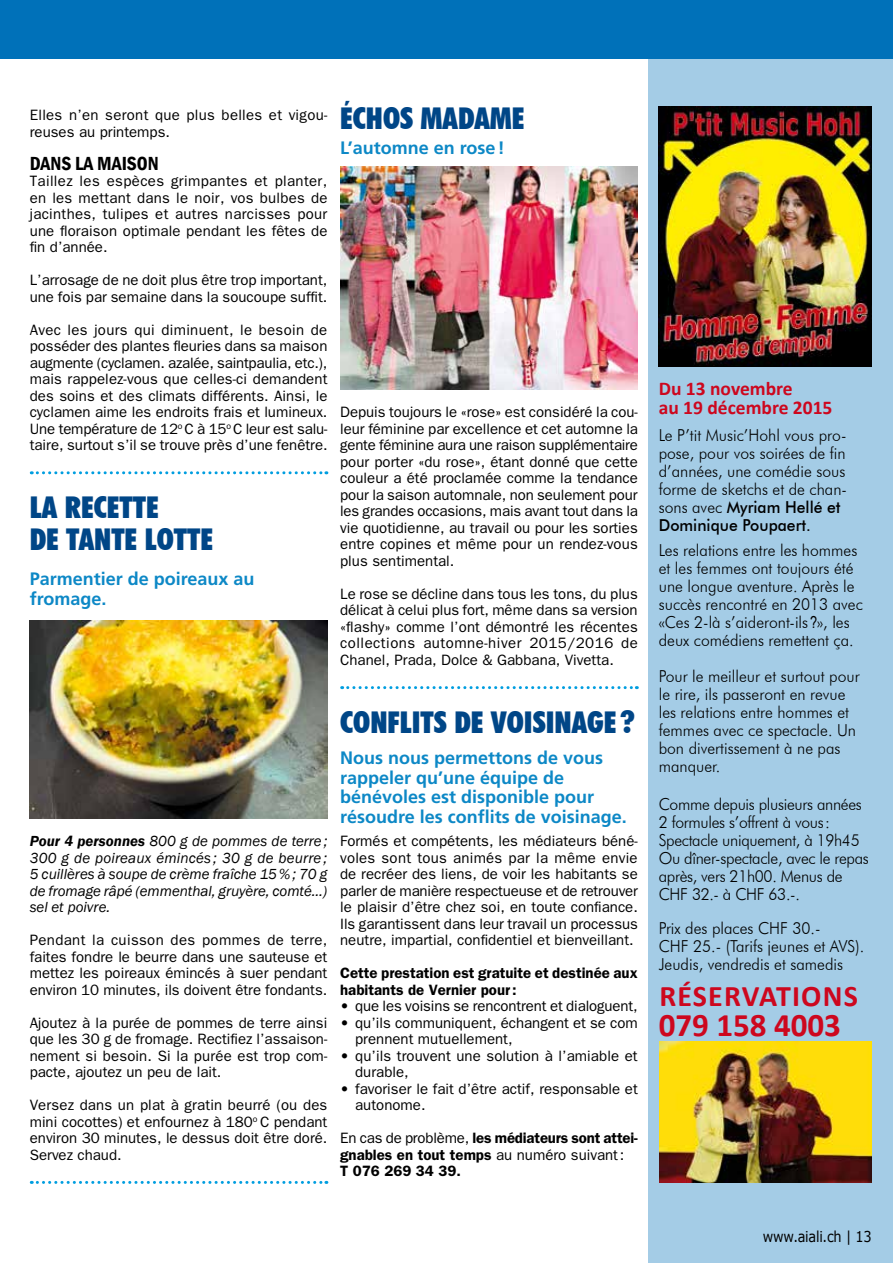
<style>
.page{position:relative;width:893px;height:1263px;background:#fff}
.page>*{position:absolute;margin:0;border:0;box-sizing:border-box;transform-origin:0 0}
.t1{font:700 33px "Calibri";color:#cd071e}
.t2{font:900 condensed 30px/31.5px "Futura BT";color:#004687}
.t3{font:700 30px "Calibri";letter-spacing:.04em;color:#cd071e}
.t4{font:700 19.5px/19.5px "Calibri";color:#cd071e}
.t5{font:600 condensed 19.5px "Franklin Gothic";color:#000}
.t6{font:700 18px/19.5px "Frutiger";color:#0d88c6}
.t7{font:300 16.5px/18px "Futura BT";color:#000;scale:.95 1}
.t8{font:300 16.5px/18px "Futura BT";letter-spacing:-.02em;color:#000;scale:.95 1}
.t9{font:15px/16.5px "Franklin Gothic";color:#000;text-align:justify}
.t10{font:italic 15px/16.5px "Franklin Gothic";letter-spacing:-.005em;color:#000;text-align:justify}
.t11{font:600 15px/16.5px "Franklin Gothic";color:#000}
.t12{font:15px/16.5px "Franklin Gothic";letter-spacing:.02em;color:#000}
.t13{font:15px "Verdana";letter-spacing:-.02em;color:#000;scale:.86 1}
.s1{font-weight:600}
.s2{font-weight:400}
.s3{font-weight:500}
.s4{font-family:"Arial Narrow";font-weight:400}
</style>
<div class="page">
<div style="left:648px;top:59px;width:245px;height:1204px;background:#a4cce6"></div>
<div style="left:0;top:0;width:893px;height:59px;background:#0071b9"></div>
<svg style="left:31px;top:471px;width:296px;height:3px"></svg>
<svg style="left:31px;top:1181px;width:296px;height:3px"></svg>
<svg style="left:342px;top:686px;width:295px;height:3px"></svg>
<img style="left:30px;top:621px;width:297px;height:197px">
<img style="left:340px;top:167px;width:298px;height:223px">
<img style="left:659px;top:107px;width:213px;height:260px">
<img style="left:660px;top:1041px;width:211px;height:141px">
<p class="t12" style="left:30px;top:106px;width:299px">Elles n’en seront que plus belles et vigou&shy;reuses au printemps.</p>
<h3 class="t5" style="left:30px;top:150px;width:131px">DANS LA MAISON</h3>
<p class="t9" style="left:30px;top:172px;width:299px">Taillez les espèces grimpantes et planter, en les mettant dans le noir, vos bulbes de jacinthes, tulipes et autres narcisses pour une floraison optimale pendant les fêtes de fin d’année.</p>
<p class="t9" style="left:30px;top:271px;width:299px">L’arrosage de ne doit plus être trop important, une fois par semaine dans la soucoupe suffit.</p>
<p class="t9" style="left:30px;top:321px;width:299px">Avec les jours qui diminuent, le besoin de posséder des plantes fleuries dans sa maison augmente (cyclamen. azalée, saintpaulia, etc.), mais rappelez-vous que celles-ci demandent des soins et des climats différents. Ainsi, le cyclamen aime les endroits frais et lumineux.<br>Une température de 12<sup>o</sup> C à 15<sup>o</sup> C leur est salu&shy;taire, surtout s’il se trouve près d’une fenêtre.</p>
<h2 class="t2" style="left:30px;top:492px;width:185px">LA RECETTE<br>DE TANTE LOTTE</h2>
<p class="t6" style="left:30px;top:569px;width:226px">Parmentier de poireaux au fromage.</p>
<h2 class="t2" style="left:340px;top:102px;width:186px">ÉCHOS MADAME</h2>
<p class="t6" style="left:340px;top:138px;width:166px">L’automne en rose!</p>
<p class="t9" style="left:340px;top:403px;width:299px">Depuis toujours le «rose» est considéré la cou&shy;leur féminine par excellence et cet automne la gente féminine aura une raison supplémentaire pour porter «du rose», étant donné que cette couleur a été proclamée comme la tendance pour la saison automnale, non seulement pour les grandes occasions, mais avant tout dans la vie quotidienne, au travail ou pour les sorties entre copines et même pour un rendez-vous plus sentimental.</p>
<p class="t9" style="left:340px;top:585px;width:299px">Le rose se décline dans tous les tons, du plus délicat à celui plus fort, même dans sa version «flashy» comme l’ont démontré les récentes collections automne-hiver 2015/2016 de Chanel, Prada, Dolce &amp; Gabbana, Vivetta.</p>
<p class="t10" style="left:30px;top:833px;width:299px"><span class="s1">Pour 4 personnes</span> 800 g de pommes de terre; 300 g de poireaux émincés ; 30 g de beurre ; 5 cuillères à soupe de crème fraîche 15%; 70 g de fromage râpé (emmenthal, gruyère, comté...) sel et poivre.</p>
<p class="t9" style="left:30px;top:931px;width:299px">Pendant la cuisson des pommes de terre, faites fondre le beurre dans une sauteuse et mettez les poireaux émincés à suer pendant environ 10 minutes, ils doivent être fondants.</p>
<p class="t9" style="left:30px;top:1014px;width:299px">Ajoutez à la purée de pommes de terre ainsi que les 30 g de fromage. Rectifiez l’assaison&shy;nement si besoin. Si la purée est trop com&shy;pacte, ajoutez un peu de lait.</p>
<p class="t9" style="left:30px;top:1096px;width:299px">Versez dans un plat à gratin beurré (ou des mini cocottes) et enfournez à 180<sup>o</sup> C pendant environ 30 minutes, le dessus doit être doré.<br>Servez chaud.</p>
<h2 class="t2" style="left:340px;top:706px;width:296px">CONFLITS DE VOISINAGE ?</h2>
<p class="t6" style="left:340px;top:748px;width:288px">Nous nous permettons de vous rappeler qu’une équipe de bénévoles est disponible pour résoudre les conflits de voisinage.</p>
<p class="t9" style="left:340px;top:832px;width:299px">Formés et compétents, les médiateurs béné&shy;voles sont tous animés par la même envie de recréer des liens, de voir les habitants se parler de manière respectueuse et de retrouver le plaisir d’être chez soi, en toute confiance.<br>Ils garantissent dans leur travail un processus neutre, impartial, confidentiel et bienveillant.</p>
<p class="t11" style="left:340px;top:964px;width:299px">Cette prestation est gratuite et destinée aux habitants de Vernier pour:</p>
<p class="t9" style="left:340px;top:997px;width:299px">• que les voisins se rencontrent et dialoguent,</p>
<p class="t9" style="left:355px;top:1014px;width:284px;text-indent:-15px">• qu’ils communiquent, échangent et se com prennent mutuellement,</p>
<p class="t9" style="left:355px;top:1047px;width:284px;text-indent:-15px">• qu’ils trouvent une solution à l’amiable et durable,</p>
<p class="t9" style="left:355px;top:1080px;width:284px;text-indent:-15px">• favoriser le fait d’être actif, responsable et autonome.</p>
<p class="t11" style="left:340px;top:1129px;width:299px"><span class="s2">En cas de problème,</span> les médiateurs sont attei&shy;gnables en tout temps <span class="s2">au numéro suivant:<br></span>T 076 269 34 39.</p>
<h3 class="t4" style="left:659px;top:378px;width:175px">Du 13 novembre<br>au 19 décembre 2015</h3>
<p class="t7" style="left:659px;top:426px;width:200px">Le P’tit Music’Hohl vous pro&shy;pose, pour vos soirées de fin d’années, une comédie sous forme de sketchs et de chan&shy;sons avec <span class="s3">Myriam Hellé et<br>Dominique Poupaert.</span></p>
<p class="t7" style="left:659px;top:541px;width:216px">Les relations entre les hommes et les femmes ont toujours été une longue aventure. Après le succès rencontré en 2013 avec «Ces 2-là s’aideront-ils <span class="s4">?</span>», les deux comédiens remettent ça.</p>
<p class="t7" style="left:659px;top:667px;width:213px">Pour le meilleur et surtout pour le rire, ils passeront en revue les relations entre hommes et femmes avec ce spectacle. Un bon divertissement à ne pas manquer.</p>
<p class="t8" style="left:659px;top:795px;width:223px">Comme depuis plusieurs années<br>2 formules s’offrent à vous:<br>Spectacle uniquement, à 19h45<br>Ou dîner-spectacle, avec le repas après, vers 21h00. Menus de<br>CHF 32.- à CHF 63.-.</p>
<p class="t7" style="left:659px;top:919px;width:218px">Prix des places CHF 30.-<br>CHF 25.- (Tarifs jeunes et AVS).<br>Jeudis, vendredis et samedis</p>
<h2 class="t3" style="left:659px;top:977px;width:200px">RÉSERVATIONS</h2>
<h1 class="t1" style="left:659px;top:1004px;width:184px">079 158 4003</h1>
<p class="t13" style="left:763px;top:1226px;width:128px">www.aiali.ch | 13</p>
</div>
